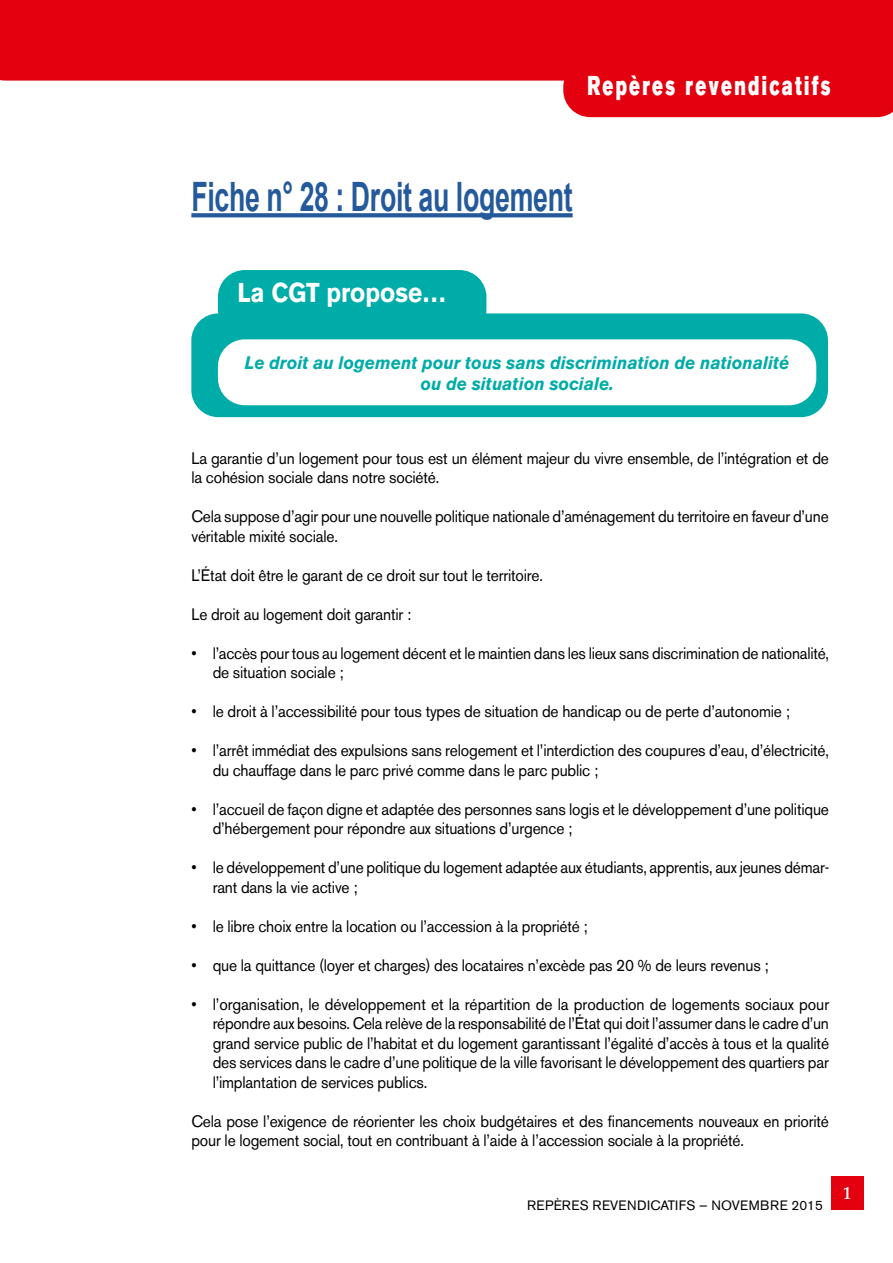
<style>
.page{position:relative;width:893px;height:1263px;background:#fff}
.page>*{position:absolute;margin:0;border:0;box-sizing:border-box;transform-origin:0 0}
.t1{font:700 40.5px "Arial";letter-spacing:-.01em;color:#245a9c;scale:.66 1}
.t2{font:27px "Akzidenz Grotesk BE Super";letter-spacing:.13em;color:#fff;scale:.67 1}
.t3{font:700 27px "Akzidenz Grotesk BE";color:#fff;scale:.9 1}
.t4{font:italic 700 18px/21px "Akzidenz Grotesk BE";color:#00aca8;text-align:center;scale:.95 1}
.t5{font:700 18px "Palatino";color:#fff;scale:.83 1}
.t6{font:16.5px/19.5px "Akzidenz Grotesk BE";letter-spacing:-.01em;color:#000;scale:.94 1}
.t7{font:13.5px "Akzidenz Grotesk BE";letter-spacing:.02em;color:#000}
</style>
<div class="page">
<div style="left:563px;top:81px;width:330px;height:36px;background:#e3000f"></div>
<div style="left:0;top:0;width:893px;height:81px;background:#e3000f"></div>
<div style="left:831px;top:1176px;width:32px;height:34px;background:#e3000f"></div>
<div style="left:218px;top:270px;width:268px;height:66px;background:#00aca8;border-radius:27px"></div>
<div style="left:191px;top:313px;width:637px;height:104px;background:#00aca8;border-radius:27px"></div>
<div style="left:218px;top:339px;width:598px;height:66px;background:#fff;border-radius:27px"></div>
<svg style="left:191px;top:213px;width:382px;height:4px;background:#2e61a0"></svg>
<h2 class="t2" style="left:587px;top:70px;width:365px">Repères revendicatifs</h2>
<h1 class="t1" style="left:191px;top:170px;width:579px">Fiche n° 28 : Droit au logement</h1>
<h2 class="t3" style="left:237px;top:277px;width:234px">La CGT propose…</h2>
<p class="t4" style="left:245px;top:352px;width:575px">Le droit au logement pour tous sans discrimination de nationalité ou de situation sociale.</p>
<p class="t6" style="left:191px;top:448px;width:680px">La garantie d’un logement pour tous est un élément majeur du vivre ensemble, de l’intégration et de la cohésion sociale dans notre société.</p>
<p class="t6" style="left:191px;top:507px;width:679px">Cela suppose d’agir pour une nouvelle politique nationale d’aménagement du territoire en faveur d’une véritable mixité sociale.</p>
<p class="t6" style="left:191px;top:565px;width:375px">L’État doit être le garant de ce droit sur tout le territoire.</p>
<p class="t6" style="left:191px;top:604px;width:235px">Le droit au logement doit garantir :</p>
<p class="t6" style="left:213px;top:643px;width:657px;text-indent:-21px">• l’accès pour tous au logement décent et le maintien dans les lieux sans discrimination de nationalité, de situation sociale ;</p>
<p class="t6" style="left:191px;top:702px;width:638px">• le droit à l’accessibilité pour tous types de situation de handicap ou de perte d’autonomie ;</p>
<p class="t6" style="left:213px;top:741px;width:657px;text-indent:-21px">• l’arrêt immédiat des expulsions sans relogement et l’interdiction des coupures d’eau, d’électricité, du chauffage dans le parc privé comme dans le parc public ;</p>
<p class="t6" style="left:213px;top:799px;width:657px;text-indent:-21px">• l’accueil de façon digne et adaptée des personnes sans logis et le développement d’une politique d’hébergement pour répondre aux situations d’urgence ;</p>
<p class="t6" style="left:213px;top:858px;width:657px;text-indent:-21px">• le développement d’une politique du logement adaptée aux étudiants, apprentis, aux jeunes démar&shy;rant dans la vie active ;</p>
<p class="t6" style="left:191px;top:916px;width:423px">• le libre choix entre la location ou l’accession à la propriété ;</p>
<p class="t6" style="left:191px;top:955px;width:616px">• que la quittance (loyer et charges) des locataires n’excède pas 20 % de leurs revenus ;</p>
<p class="t6" style="left:213px;top:994px;width:657px;text-align:justify;text-indent:-21px">• l’organisation, le développement et la répartition de la production de logements sociaux pour répondre aux besoins. Cela relève de la responsabilité de l’État qui doit l’assumer dans le cadre d’un grand service public de l’habitat et du logement garantissant l’égalité d’accès à tous et la qualité des services dans le cadre d’une politique de la ville favorisant le développement des quartiers par l’implantation de services publics.</p>
<p class="t6" style="left:191px;top:1111px;width:680px">Cela pose l’exigence de réorienter les choix budgétaires et des financements nouveaux en priorité pour le logement social, tout en contribuant à l’aide à l’accession sociale à la propriété.</p>
<p class="t7" style="left:527px;top:1197px;width:297px">REPÈRES REVENDICATIFS — NOVEMBRE 2015</p>
<p class="t5" style="left:843px;top:1178px;width:11px">1</p>
</div>
